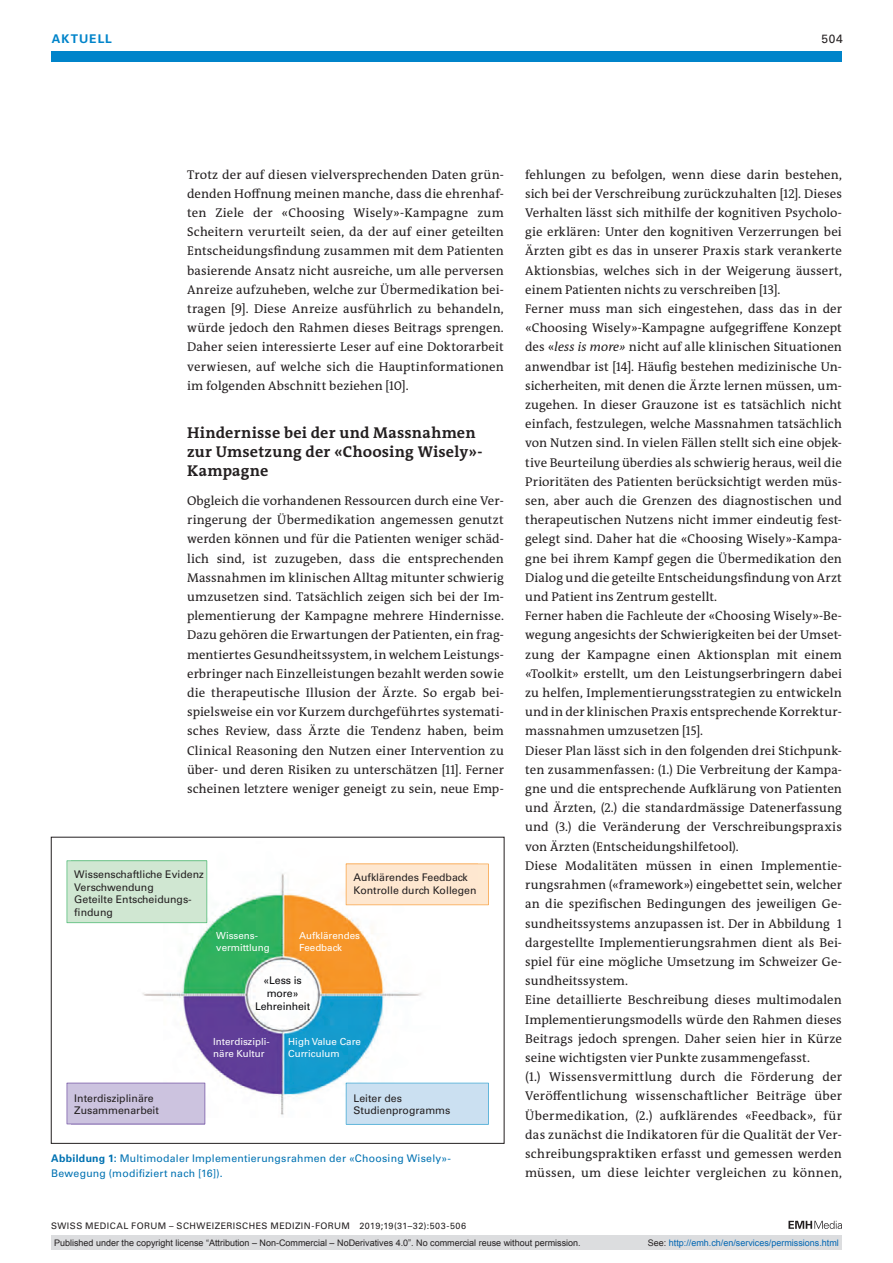
<style>
.page{position:relative;width:893px;height:1263px;background:#fff}
.page>*{position:absolute;margin:0;border:0;box-sizing:border-box;transform-origin:0 0}
.t1{font:700 15.75px/19.2px "The Antiqua B W7";letter-spacing:.015em;color:#231f20}
.t2{font:12.75px/19.2px "The Antiqua B W5 Plain";letter-spacing:.005em;color:#231f20;text-align:justify}
.t3{font:700 12px "Univers LT Std";color:#0084ca}
.t4{font:12px "Univers LT Std";color:#231f20}
.t5{font:10.5px/12.6px "Univers LT Std";color:#231f20}
.t6{font:10.5px/15.8px "Univers LT Std";letter-spacing:.02em;color:#0072b2}
.t7{font:10.5px/12.6px "Univers LT Std";letter-spacing:-.01em;color:#0a0a0d;text-align:center}
.t8{font:9.75px/11.7px "Univers LT Std";color:#fff}
.t9{font:9px "Arial";color:#231f20}
.t10{font:9px "Univers LT Std";letter-spacing:.05em;color:#231f20}
.t11{font:9px "Arial";color:#0166b3}
.s1{font-weight:700}
.s2{font-style:italic}
.s3{color:#231f20}
</style>
<div class="page">
<div style="left:51px;top:51px;width:791px;height:11px;background:#0084ca"></div>
<svg style="left:788px;top:1221px;width:54px;height:8px"></svg>
<img style="left:72px;top:860px;width:405px;height:265px">
<div style="left:67px;top:1083px;width:138px;height:41px;background:#ccc3df"></div>
<div style="left:346px;top:864px;width:143px;height:41px;background:#fee7d0"></div>
<div style="left:67px;top:860px;width:140px;height:63px;background:#d0e7d2"></div>
<div style="left:346px;top:1083px;width:143px;height:41px;background:#cbe0f1"></div>
<div style="left:51px;top:1235px;width:791px;height:15px;background:#dcdddf"></div>
<p class="t3" style="left:52px;top:31px;width:19px">Aktuell</p>
<p class="t4" style="left:821px;top:31px;width:23px">504</p>
<p class="t2" style="left:187px;top:165px;width:318px">Trotz der auf diesen vielversprechenden Daten grün&shy;denden Hoffnung meinen manche, dass die ehrenhaf&shy;ten Ziele der «Choosing Wisely»-Kampagne zum Scheitern verurteilt seien, da der auf einer geteilten Entscheidungsfindung zusammen mit dem Patienten basierende Ansatz nicht ausreiche, um alle perversen Anreize aufzuheben, welche zur Übermedikation bei&shy;tragen [9]. Diese Anreize ausführlich zu behandeln, würde jedoch den Rahmen dieses Beitrags sprengen.<br>Daher seien interessierte Leser auf eine Doktorarbeit verwiesen, auf welche sich die Hauptinformationen im folgenden Abschnitt beziehen [10].</p>
<p class="t1" style="left:187px;top:423px;width:297px">Hindernisse bei der und Massnahmen zur Umsetzung der «Choosing Wisely»-<br>Kampagne</p>
<p class="t2" style="left:187px;top:491px;width:318px">Obgleich die vorhandenen Ressourcen durch eine Ver&shy;ringerung der Übermedikation angemessen genutzt werden können und für die Patienten weniger schäd&shy;lich sind, ist zuzugeben, dass die entsprechenden Massnahmen im klinischen Alltag mitunter schwierig umzusetzen sind. Tatsächlich zeigen sich bei der Im&shy;plementierung der Kampagne mehrere Hindernisse.<br>Dazu gehören die Erwartungen der Patienten, ein frag&shy;mentiertes Gesundheitssystem, in welchem Leistungs&shy;erbringer nach Einzelleistungen bezahlt werden sowie die therapeutische Illusion der Ärzte. So ergab bei&shy;spielsweise ein vor Kurzem durchgeführtes systemati&shy;sches Review, dass Ärzte die Tendenz haben, beim Clinical Reasoning den Nutzen einer Intervention zu über- und deren Risiken zu unterschätzen [11]. Ferner scheinen letztere weniger geneigt zu sein, neue Emp-</p>
<p class="t5" style="left:74px;top:868px;width:131px">Wissenschaftliche Evidenz<br>Verschwendung<br>Geteilte Entscheidungs&shy;findung</p>
<p class="t8" style="left:216px;top:930px;width:55px">Wissens&shy;vermittlung</p>
<p class="t5" style="left:353px;top:871px;width:124px">Aufklärendes Feedback<br>Kontrolle durch Kollegen</p>
<p class="t8" style="left:299px;top:930px;width:62px">Aufklärendes<br>Feedback</p>
<p class="t7" style="left:255px;top:974px;width:57px">«Less is more»<br>Lehreinheit</p>
<p class="t8" style="left:213px;top:1035px;width:58px">Interdiszipli&shy;näre Kultur</p>
<p class="t8" style="left:288px;top:1035px;width:74px">High Value Care<br>Curriculum</p>
<p class="t5" style="left:74px;top:1092px;width:86px">Interdisziplinäre<br>Zusammenarbeit</p>
<p class="t5" style="left:353px;top:1092px;width:98px">Leiter des<br>Studienprogramms</p>
<p class="t6" style="left:51px;top:1150px;width:401px"><span class="s1">Abbildung 1:</span> Multimodaler Implementierungsrahmen der «Choosing Wisely»-<br>Bewegung (modifiziert nach [16]).</p>
<p class="t10" style="left:51px;top:1220px;width:417px">SWISS MEDICAL FORUM – SCHWEIZERISCHES MEDIZIN-FORUM 2019;19(31–32):503-506</p>
<p class="t2" style="left:525px;top:165px;width:318px;text-align:left">fehlungen zu befolgen, wenn diese darin bestehen, sich bei der Verschreibung zurückzuhalten [12]. Dieses Verhalten lässt sich mithilfe der kognitiven Psycholo&shy;gie erklären: Unter den kognitiven Verzerrungen bei Ärzten gibt es das in unserer Praxis stark verankerte Aktionsbias, welches sich in der Weigerung äussert, einem Patienten nichts zu verschreiben [13].<br>Ferner muss man sich eingestehen, dass das in der «Choosing Wisely»-Kampagne aufgegriffene Konzept des «<span class="s2">less is more»</span> nicht auf alle klinischen Situationen anwendbar ist [14]. Häufig bestehen medizinische Un&shy;sicherheiten, mit denen die Ärzte lernen müssen, um&shy;zugehen. In dieser Grauzone ist es tatsächlich nicht einfach, festzulegen, welche Massnahmen tatsächlich von Nutzen sind. In vielen Fällen stellt sich eine objek&shy;tive Beurteilung überdies als schwierig heraus, weil die Prioritäten des Patienten berücksichtigt werden müs&shy;sen, aber auch die Grenzen des diagnostischen und therapeutischen Nutzens nicht immer eindeutig fest&shy;gelegt sind. Daher hat die «Choosing Wisely»-Kampa&shy;gne bei ihrem Kampf gegen die Übermedikation den Dialog und die geteilte Entscheidungsfindung von Arzt und Patient ins Zentrum gestellt.<br>Ferner haben die Fachleute der «Choosing Wisely»-Be&shy;wegung angesichts der Schwierigkeiten bei der Umset&shy;zung der Kampagne einen Aktionsplan mit einem «Toolkit» erstellt, um den Leistungserbringern dabei zu helfen, Implementierungsstrategien zu entwickeln und in der klinischen Praxis entsprechende Korrektur&shy;massnahmen umzusetzen [15].<br>Dieser Plan lässt sich in den folgenden drei Stichpunk&shy;ten zusammenfassen: (1.) Die Verbreitung der Kampa&shy;gne und die entsprechende Aufklärung von Patienten und Ärzten, (2.) die standardmässige Datenerfassung und (3.) die Veränderung der Verschreibungspraxis von Ärzten (Entscheidungshilfetool).<br>Diese Modalitäten müssen in einen Implementie&shy;rungsrahmen («framework») eingebettet sein, welcher an die spezifischen Bedingungen des jeweiligen Ge&shy;sundheitssystems anzupassen ist. Der in Abbildung 1 dargestellte Implementierungsrahmen dient als Bei&shy;spiel für eine mögliche Umsetzung im Schweizer Ge&shy;sundheitssystem.<br>Eine detaillierte Beschreibung dieses multimodalen Implementierungsmodells würde den Rahmen dieses Beitrags jedoch sprengen. Daher seien hier in Kürze seine wichtigsten vier Punkte zusammengefasst.<br>(1.) Wissensvermittlung durch die Förderung der Veröffentlichung wissenschaftlicher Beiträge über Übermedikation, (2.) aufklärendes «Feedback», für das zunächst die Indikatoren für die Qualität der Ver&shy;schreibungspraktiken erfasst und gemessen werden müssen, um diese leichter vergleichen zu können,</p>
<p class="t9" style="left:54px;top:1237px;width:528px">Published under the copyright license “Attribution – Non-Commercial – NoDerivatives 4.0”. No commercial reuse without permission.</p>
<p class="t11" style="left:648px;top:1237px;width:193px"><span class="s3">See:</span> http://emh.ch/en/services/permissions.html</p>
</div>
